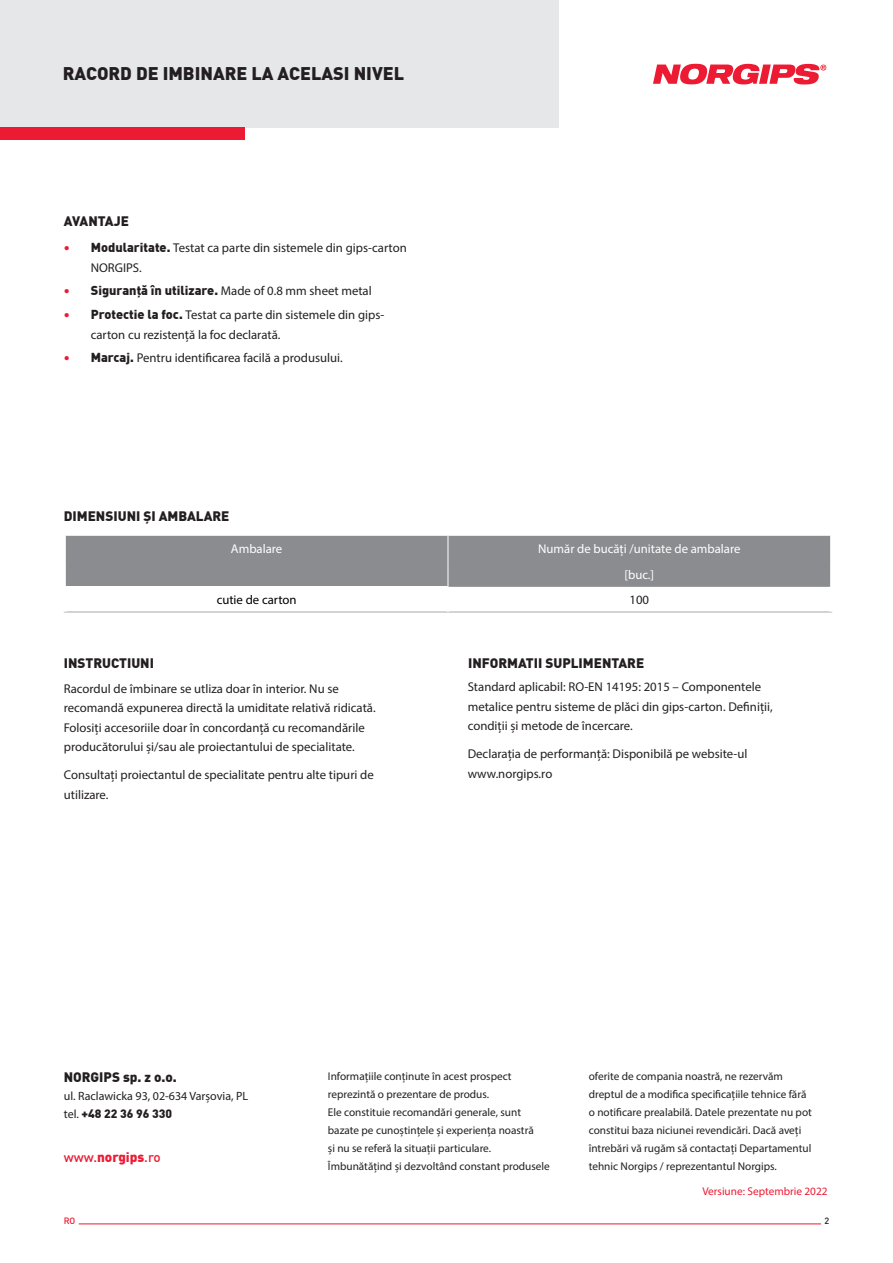
<style>
.page{position:relative;width:893px;height:1263px;background:#fff}
.page>*{position:absolute;margin:0;border:0;box-sizing:border-box;transform-origin:0 0}
.t1{font:900 18px "DIN Offc Pro";color:#231f20}
.header_2{font:900 13.5px "DIN Offc Pro";color:#231f20}
.t2{font:500 13.5px "DINOT";color:#ed1a33}
.t3{font:12.75px/19.5px "Myriad Pro";color:#231f20}
.t4{font:12.75px "Myriad Pro";color:#fff}
.t5{font:900 12.75px "DIN Offc Pro";color:#231f20}
.t6{font:12.75px "Myriad Pro";color:#000001}
.t7{font:12px "Myriad Pro";color:#231f20}
.t8{font:900 12px "DIN Offc Pro";color:#231f20}
.txt{font:11.25px/18px "Myriad Pro";color:#231f20}
.txt-2{font:11.25px "Myriad Pro";color:#ed1a33}
.t9{font:500 9px "DIN Offc Pro";color:#ed1a33}
.t10{font:500 9px "DIN Offc Pro";color:#231f20}
.s1{font-family:"DIN Offc Pro";font-weight:900;color:#ed1a33}
.s2{font-family:"DIN Offc Pro";font-weight:900}
.s3{color:#ed1a33}
.s4{font-family:"Myriad Pro";font-weight:400}
.s5{font-weight:900}
</style>
<div class="page">
<div style="left:0;top:0;width:558px;height:128px;background:#e6e7e9"></div>
<div style="left:0;top:128px;width:244px;height:12px;background:#ed1a33"></div>
<svg style="left:653px;top:64px;width:173px;height:20px"></svg>
<hr style="left:79px;top:1223px;width:742px;height:1px;background:#ed1a33">
<hr style="left:64px;top:612px;width:384px;height:1px;background:#a8a9ad">
<hr style="left:448px;top:612px;width:384px;height:1px;background:#a8a9ad">
<div style="left:65px;top:536px;width:766px;height:51px;background:#8a8c8f"></div>
<p class="t1" style="left:63px;top:59px;width:343px">RACORD DE IMBINARE LA ACELASI NIVEL</p>
<p class="header_2" style="left:64px;top:210px;width:67px">AVANTAJE</p>
<p class="t3" style="left:91px;top:238px;width:317px;text-indent:-27px"><span class="s1">•</span> <span class="s2">Modularitate.</span> Testat ca parte din sistemele din gips-carton<br>NORGIPS.</p>
<p class="t5" style="left:64px;top:281px;width:309px"><span class="s3">•</span> Siguranță în utilizare. <span class="s4">Made of 0.8 mm sheet metal</span></p>
<p class="t3" style="left:91px;top:305px;width:295px;text-indent:-27px"><span class="s1">•</span> <span class="s2">Protectie la foc.</span> Testat ca parte din sistemele din gips&shy;carton cu rezistență la foc declarată.</p>
<p class="t3" style="left:64px;top:348px;width:281px"><span class="s1">•</span> <span class="s2">Marcaj.</span> Pentru identificarea facilă a produsului.</p>
<p class="header_2" style="left:64px;top:505px;width:167px">DIMENSIUNI ȘI AMBALARE</p>
<p class="t4" style="left:231px;top:541px;width:53px">Ambalare</p>
<p class="t4" style="left:538px;top:541px;width:204px">Număr de bucăți /unitate de ambalare</p>
<p class="t4" style="left:624px;top:567px;width:31px">[buc.]</p>
<p class="t6" style="left:217px;top:592px;width:81px">cutie de carton</p>
<p class="t3" style="left:629px;top:590px;width:21px">100</p>
<p class="header_2" style="left:64px;top:652px;width:92px">INSTRUCTIUNI</p>
<p class="header_2" style="left:468px;top:652px;width:178px">INFORMATII SUPLIMENTARE</p>
<p class="t3" style="left:64px;top:678px;width:313px">Racordul de îmbinare se utliza doar în interior. Nu se recomandă expunerea directă la umiditate relativă ridicată.<br>Folosiți accesoriile doar în concordanță cu recomandările producătorului și/sau ale proiectantului de specialitate.</p>
<p class="t3" style="left:64px;top:765px;width:312px">Consultați proiectantul de specialitate pentru alte tipuri de utilizare.</p>
<p class="t3" style="left:468px;top:677px;width:307px">Standard aplicabil: RO-EN 14195: 2015 – Componentele metalice pentru sisteme de plăci din gips-carton. Definiții, condiții și metode de încercare.</p>
<p class="t3" style="left:468px;top:744px;width:281px">Declarația de performanță: Disponibilă pe website-ul www.norgips.ro</p>
<p class="header_2" style="left:64px;top:1066px;width:115px">NORGIPS sp. z o.o.</p>
<p class="t7" style="left:64px;top:1088px;width:186px">ul. Raclawicka 93, 02-634 Varșovia, PL</p>
<p class="t8" style="left:64px;top:1104px;width:110px"><span class="s4">tel.</span> +48 22 36 96 330</p>
<p class="t2" style="left:64px;top:1147px;width:99px">www.<span class="s5">norgips</span>.ro</p>
<p class="txt" style="left:328px;top:1067px;width:223px">Informațiile conținute în acest prospect reprezintă o prezentare de produs.<br>Ele constituie recomandări generale, sunt bazate pe cunoștințele și experiența noastră<br>și nu se referă la situații particulare.<br>Îmbunătățind și dezvoltând constant produsele</p>
<p class="txt" style="left:589px;top:1067px;width:225px">oferite de compania noastră, ne rezervăm dreptul de a modifica specificațiile tehnice fără o notificare prealabilă. Datele prezentate nu pot constitui baza niciunei revendicări. Dacă aveți întrebări vă rugăm să contactați Departamentul tehnic Norgips / reprezentantul Norgips.</p>
<p class="txt-2" style="left:702px;top:1185px;width:127px">Versiune: Septembrie 2022</p>
<p class="t9" style="left:64px;top:1214px;width:13px">RO</p>
<p class="t10" style="left:824px;top:1214px;width:6px">2</p>
</div>
